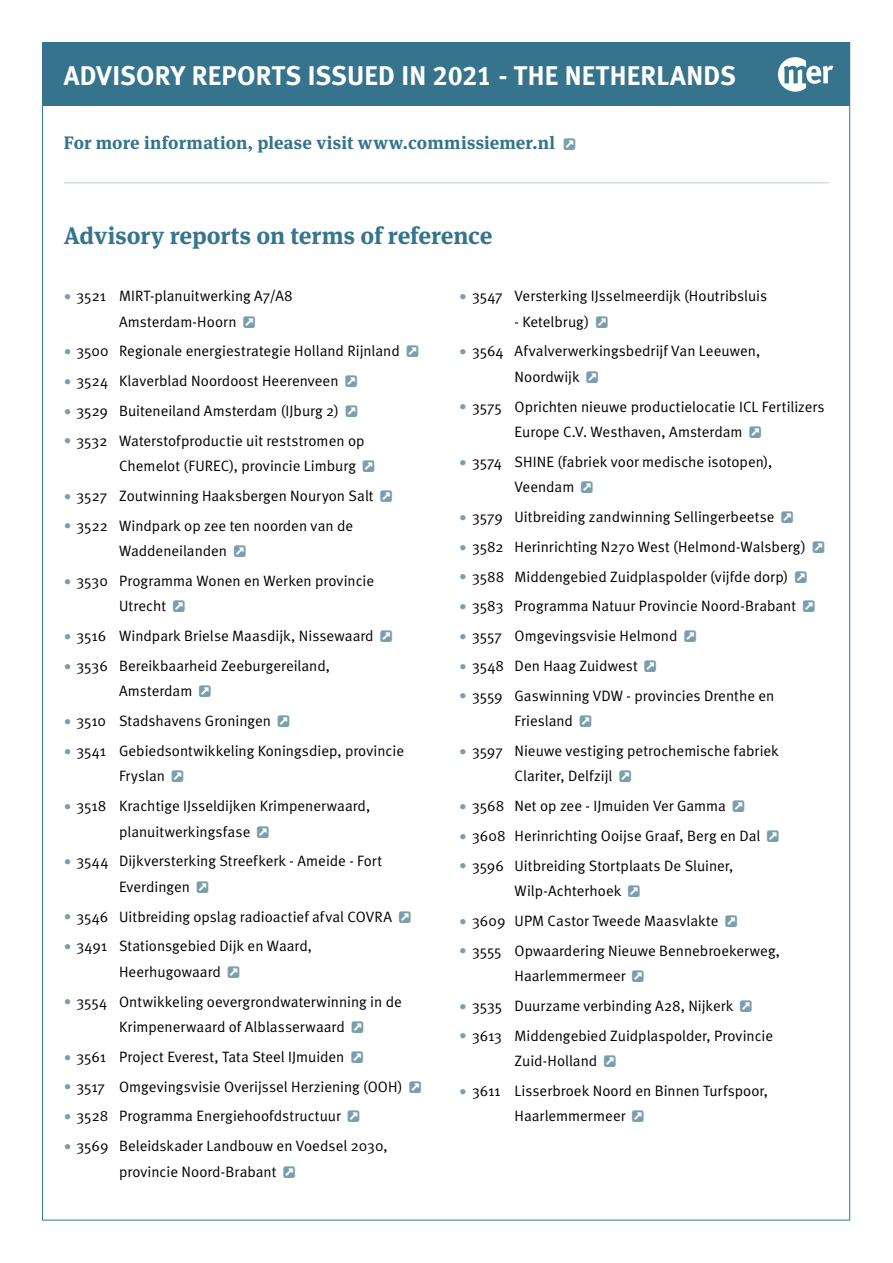
<style>
.page{position:relative;width:893px;height:1263px;background:#fff}
.page>*{position:absolute;margin:0;border:0;box-sizing:border-box;transform-origin:0 0}
.t1{font:27px "Meta Bold LF";letter-spacing:.01em;color:#fff}
.t2{font:700 24px "Meta Serif";letter-spacing:-.005em;color:#36748e}
.t3{font:700 18px "Meta Serif";letter-spacing:.01em;color:#36748e}
.t4{font:15px/25.5px "Meta Normal";color:#000}
.s1{color:#7a9eac}
</style>
<div class="page">
<div style="left:43px;top:43px;width:807px;height:63px;background:#36748e"></div>
<svg style="left:778px;top:57px;width:55px;height:35px"></svg>
<hr style="left:64px;top:182px;width:765px;height:1px;background:#c1ccd4">
<h1 class="t1" style="left:64px;top:59px;width:673px">ADVISORY REPORTS ISSUED IN 2021 - THE NETHERLANDS</h1>
<p class="t3" style="left:64px;top:127px;width:493px">For more information, please visit www.commissiemer.nl</p>
<h2 class="t2" style="left:64px;top:215px;width:430px">Advisory reports on terms of reference</h2>
<p class="t4" style="left:64px;top:283px;width:230px;text-align:center"><span class="s1">•</span> 3521 MIRT-planuitwerking A7/A8<br>Amsterdam-Hoorn</p>
<p class="t4" style="left:64px;top:338px;width:338px"><span class="s1">•</span> 3500 Regionale energiestrategie Holland Rijnland</p>
<p class="t4" style="left:64px;top:368px;width:276px"><span class="s1">•</span> 3524 Klaverblad Noordoost Heerenveen</p>
<p class="t4" style="left:64px;top:398px;width:277px"><span class="s1">•</span> 3529 Buiteneiland Amsterdam (IJburg 2)</p>
<p class="t4" style="left:119px;top:427px;width:247px;text-indent:-55px"><span class="s1">•</span> 3532 Waterstofproductie uit reststromen op<br>Chemelot (FUREC), provincie Limburg</p>
<p class="t4" style="left:64px;top:483px;width:311px"><span class="s1">•</span> 3527 Zoutwinning Haaksbergen Nouryon Salt</p>
<p class="t4" style="left:119px;top:512px;width:236px;text-indent:-55px"><span class="s1">•</span> 3522 Windpark op zee ten noorden van de<br>Waddeneilanden</p>
<p class="t4" style="left:119px;top:568px;width:256px;text-indent:-55px"><span class="s1">•</span> 3530 Programma Wonen en Werken provincie<br>Utrecht</p>
<p class="t4" style="left:64px;top:623px;width:311px"><span class="s1">•</span> 3516 Windpark Brielse Maasdijk, Nissewaard</p>
<p class="t4" style="left:119px;top:653px;width:213px;text-indent:-55px"><span class="s1">•</span> 3536 Bereikbaarheid Zeeburgereiland,<br>Amsterdam</p>
<p class="t4" style="left:64px;top:708px;width:209px"><span class="s1">•</span> 3510 Stadshavens Groningen</p>
<p class="t4" style="left:119px;top:738px;width:286px;text-indent:-55px"><span class="s1">•</span> 3541 Gebiedsontwikkeling Koningsdiep, provincie<br>Fryslan</p>
<p class="t4" style="left:119px;top:793px;width:253px;text-indent:-55px"><span class="s1">•</span> 3518 Krachtige IJsseldijken Krimpenerwaard, planuitwerkingsfase</p>
<p class="t4" style="left:119px;top:848px;width:265px;text-indent:-55px"><span class="s1">•</span> 3544 Dijkversterking Streefkerk - Ameide - Fort<br>Everdingen</p>
<p class="t4" style="left:64px;top:903px;width:330px"><span class="s1">•</span> 3546 Uitbreiding opslag radioactief afval COVRA</p>
<p class="t4" style="left:119px;top:933px;width:195px;text-indent:-55px"><span class="s1">•</span> 3491 Stationsgebied Dijk en Waard,<br>Heerhugowaard</p>
<p class="t4" style="left:64px;top:988px;width:339px;text-align:center"><span class="s1">•</span> 3554 Ontwikkeling oevergrondwaterwinning in de<br>Krimpenerwaard of Alblasserwaard</p>
<p class="t4" style="left:64px;top:1044px;width:282px"><span class="s1">•</span> 3561 Project Everest, Tata Steel IJmuiden</p>
<p class="t4" style="left:64px;top:1073px;width:340px"><span class="s1">•</span> 3517 Omgevingsvisie Overijssel Herziening (OOH)</p>
<p class="t4" style="left:64px;top:1103px;width:279px"><span class="s1">•</span> 3528 Programma Energiehoofdstructuur</p>
<p class="t4" style="left:119px;top:1133px;width:270px;text-indent:-55px"><span class="s1">•</span> 3569 Beleidskader Landbouw en Voedsel 2030, provincie Noord-Brabant</p>
<p class="t4" style="left:459px;top:283px;width:309px"><span class="s1">•</span> 3547 Versterking IJsselmeerdijk (Houtribsluis</p>
<p class="t4" style="left:514px;top:308px;width:76px">- Ketelbrug)</p>
<p class="t4" style="left:514px;top:338px;width:247px;text-indent:-55px"><span class="s1">•</span> 3564 Afvalverwerkingsbedrijf Van Leeuwen,<br>Noordwijk</p>
<p class="t4" style="left:514px;top:393px;width:312px;text-indent:-55px"><span class="s1">•</span> 3575 Oprichten nieuwe productielocatie ICL Fertilizers<br>Europe C.V. Westhaven, Amsterdam</p>
<p class="t4" style="left:514px;top:449px;width:259px;text-indent:-55px"><span class="s1">•</span> 3574 SHINE (fabriek voor medische isotopen),<br>Veendam</p>
<p class="t4" style="left:459px;top:504px;width:317px"><span class="s1">•</span> 3579 Uitbreiding zandwinning Sellingerbeetse</p>
<p class="t4" style="left:459px;top:534px;width:348px"><span class="s1">•</span> 3582 Herinrichting N270 West (Helmond-Walsberg)</p>
<p class="t4" style="left:459px;top:563px;width:331px"><span class="s1">•</span> 3588 Middengebied Zuidplaspolder (vijfde dorp)</p>
<p class="t4" style="left:459px;top:593px;width:338px"><span class="s1">•</span> 3583 Programma Natuur Provincie Noord-Brabant</p>
<p class="t4" style="left:459px;top:623px;width:220px"><span class="s1">•</span> 3557 Omgevingsvisie Helmond</p>
<p class="t4" style="left:459px;top:653px;width:180px"><span class="s1">•</span> 3548 Den Haag Zuidwest</p>
<p class="t4" style="left:514px;top:682px;width:261px;text-indent:-55px"><span class="s1">•</span> 3559 Gaswinning VDW - provincies Drenthe en<br>Friesland</p>
<p class="t4" style="left:514px;top:738px;width:266px;text-indent:-55px"><span class="s1">•</span> 3597 Nieuwe vestiging petrochemische fabriek<br>Clariter, Delfzijl</p>
<p class="t4" style="left:459px;top:793px;width:268px"><span class="s1">•</span> 3568 Net op zee - IJmuiden Ver Gamma</p>
<p class="t4" style="left:459px;top:823px;width:303px"><span class="s1">•</span> 3608 Herinrichting Ooijse Graaf, Berg en Dal</p>
<p class="t4" style="left:514px;top:852px;width:220px;text-indent:-55px"><span class="s1">•</span> 3596 Uitbreiding Stortplaats De Sluiner,<br>Wilp-Achterhoek</p>
<p class="t4" style="left:459px;top:908px;width:261px"><span class="s1">•</span> 3609 UPM Castor Tweede Maasvlakte</p>
<p class="t4" style="left:514px;top:937px;width:267px;text-indent:-55px"><span class="s1">•</span> 3555 Opwaardering Nieuwe Bennebroekerweg,<br>Haarlemmermeer</p>
<p class="t4" style="left:459px;top:993px;width:276px"><span class="s1">•</span> 3535 Duurzame verbinding A28, Nijkerk</p>
<p class="t4" style="left:514px;top:1022px;width:260px;text-indent:-55px"><span class="s1">•</span> 3613 Middengebied Zuidplaspolder, Provincie<br>Zuid-Holland</p>
<p class="t4" style="left:514px;top:1078px;width:255px;text-indent:-55px"><span class="s1">•</span> 3611 Lisserbroek Noord en Binnen Turfspoor,<br>Haarlemmermeer</p>
</div>
